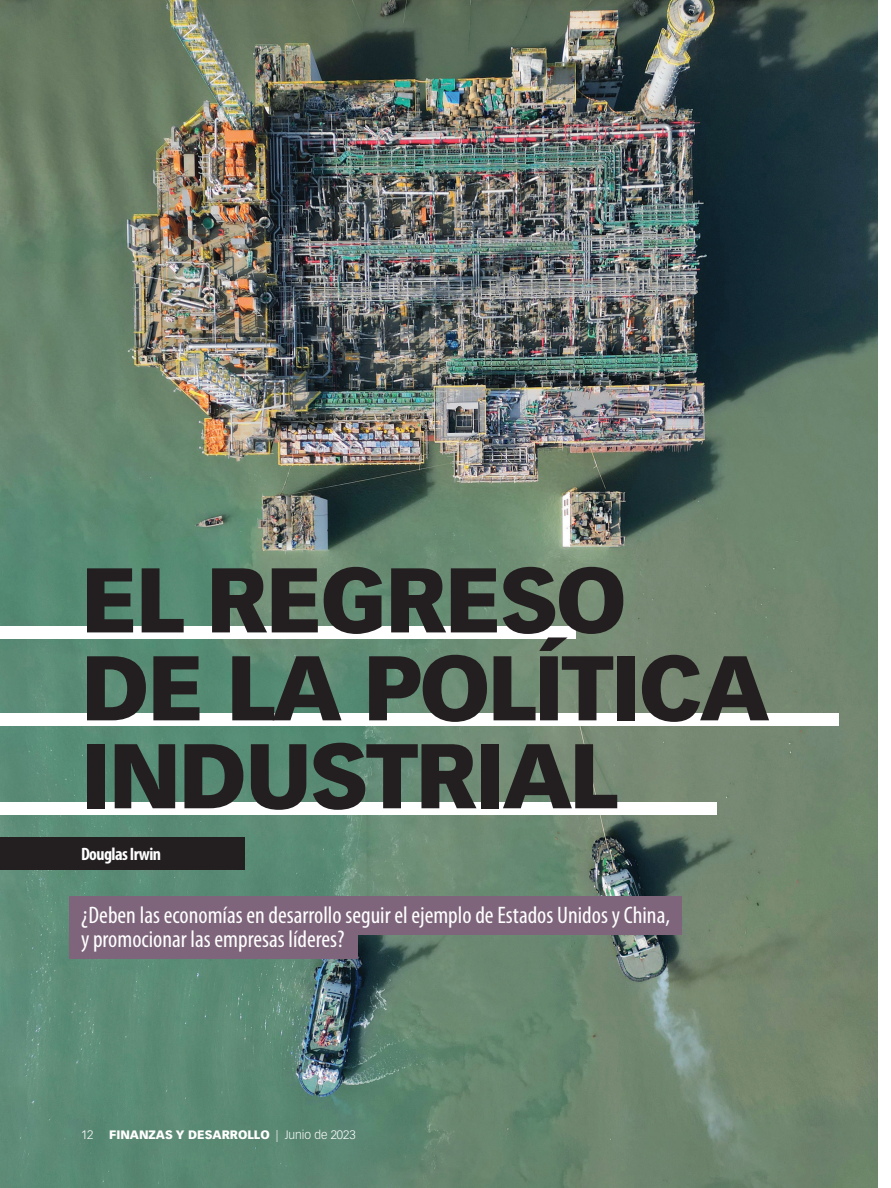
<style>
.page{position:relative;width:891px;height:1188px;background:#fff}
.page>*{position:absolute;margin:0;border:0;box-sizing:border-box;transform-origin:0 0}
.t1{font:900 90px/87.9px "Vectora LT Std";letter-spacing:-.03em;color:#231f20}
.t2{font:condensed 24px/24px "Myriad Pro";color:#fff}
.t3{font:700 condensed 18px "Myriad Pro";letter-spacing:-.03em;color:#fff}
.t4{font:900 12px "Vectora LT Std";color:#fff}
.t5{font:300 12px "Vectora LT Std";color:#fff}
.s1{font-weight:300}
</style>
<div class="page">
<img style="left:0;top:0;width:878px;height:1188px">
<div style="left:0;top:838px;width:245px;height:32px;background:#231f20"></div>
<div style="left:70px;top:896px;width:612px;height:39px;background:#7e657b"></div>
<div style="left:70px;top:922px;width:288px;height:36px;background:#7e657b"></div>
<div style="left:0;top:626px;width:575px;height:13px;background:#fff"></div>
<div style="left:0;top:713px;width:839px;height:13px;background:#fff"></div>
<div style="left:0;top:802px;width:717px;height:12px;background:#fff"></div>
<h1 class="t1" style="left:81px;top:556px;width:690px">EL REGRESO<br>DE LA POLÍTICA<br>INDUSTRIAL</h1>
<p class="t3" style="left:81px;top:844px;width:82px">Douglas Irwin</p>
<p class="t2" style="left:81px;top:903px;width:591px">¿Deben las economías en desarrollo seguir el ejemplo de Estados Unidos y China, y promocionar las empresas líderes?</p>
<p class="t5" style="left:81px;top:1127px;width:14px">12</p>
<p class="t4" style="left:109px;top:1127px;width:248px">FINANZAS Y DESARROLLO <span class="s1">| Junio de 2023</span></p>
</div>
